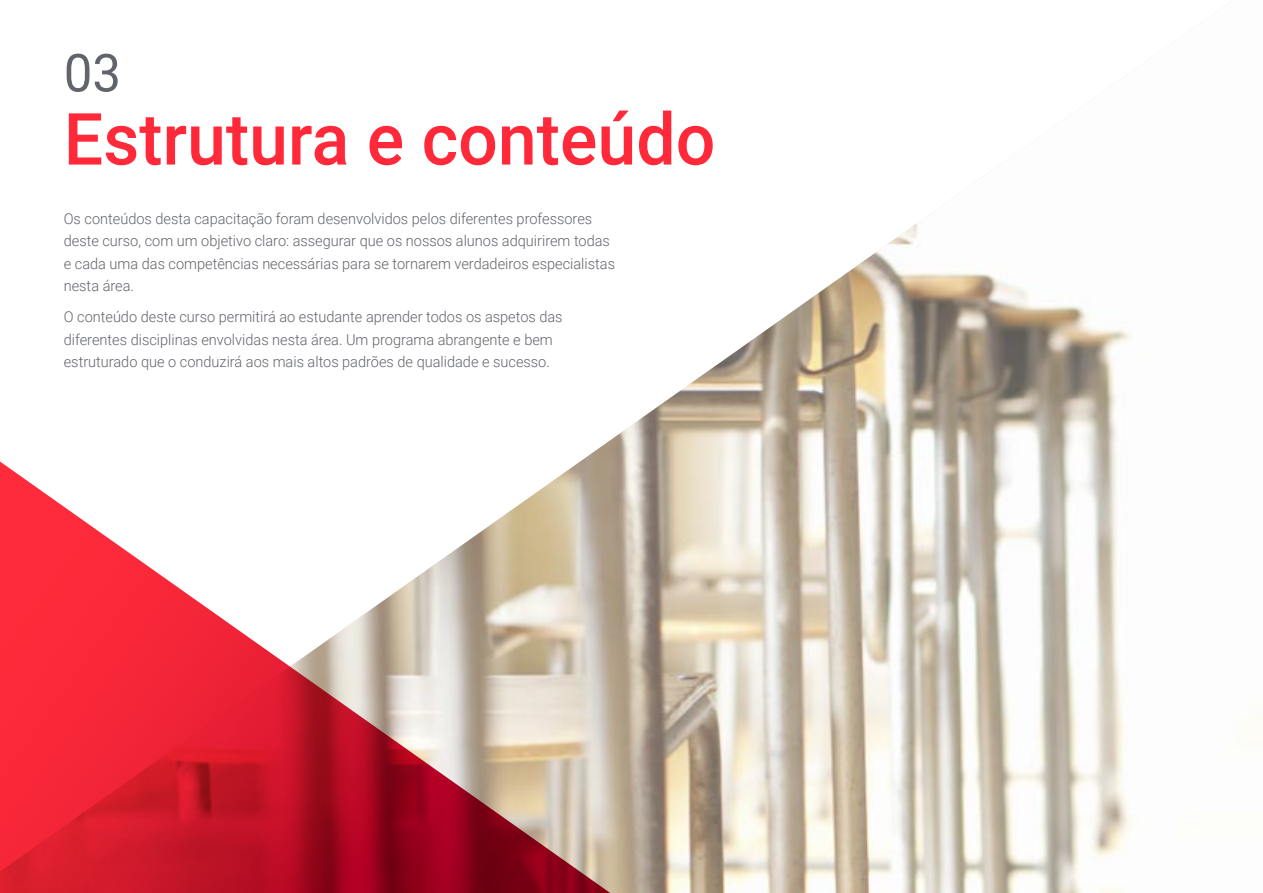
<style>
.page{position:relative;width:1263px;height:893px;background:#fff}
.page>*{position:absolute;margin:0;border:0;box-sizing:border-box;transform-origin:0 0}
.t1{font:500 72px "Roboto";color:#ff293a}
.t2{font:52.5px "Roboto";color:#61646a}
.t3{font:300 15px/22.5px "Roboto";color:#61646a}
</style>
<div class="page">
<img style="left:602px;top:222px;width:529px;height:671px">
<svg style="left:0;top:446px;width:640px;height:447px"></svg>
<h2 class="t2" style="left:64px;top:36px;width:59px">03</h2>
<h1 class="t1" style="left:64px;top:89px;width:653px">Estrutura e conteúdo</h1>
<p class="t3" style="left:64px;top:207px;width:553px">Os conteúdos desta capacitação foram desenvolvidos pelos diferentes professores deste curso, com um objetivo claro: assegurar que os nossos alunos adquirirem todas e cada uma das competências necessárias para se tornarem verdadeiros especialistas nesta área.</p>
<p class="t3" style="left:64px;top:305px;width:500px">O conteúdo deste curso permitirá ao estudante aprender todos os aspetos das diferentes disciplinas envolvidas nesta área. Um programa abrangente e bem estruturado que o conduzirá aos mais altos padrões de qualidade e sucesso.</p>
</div>
